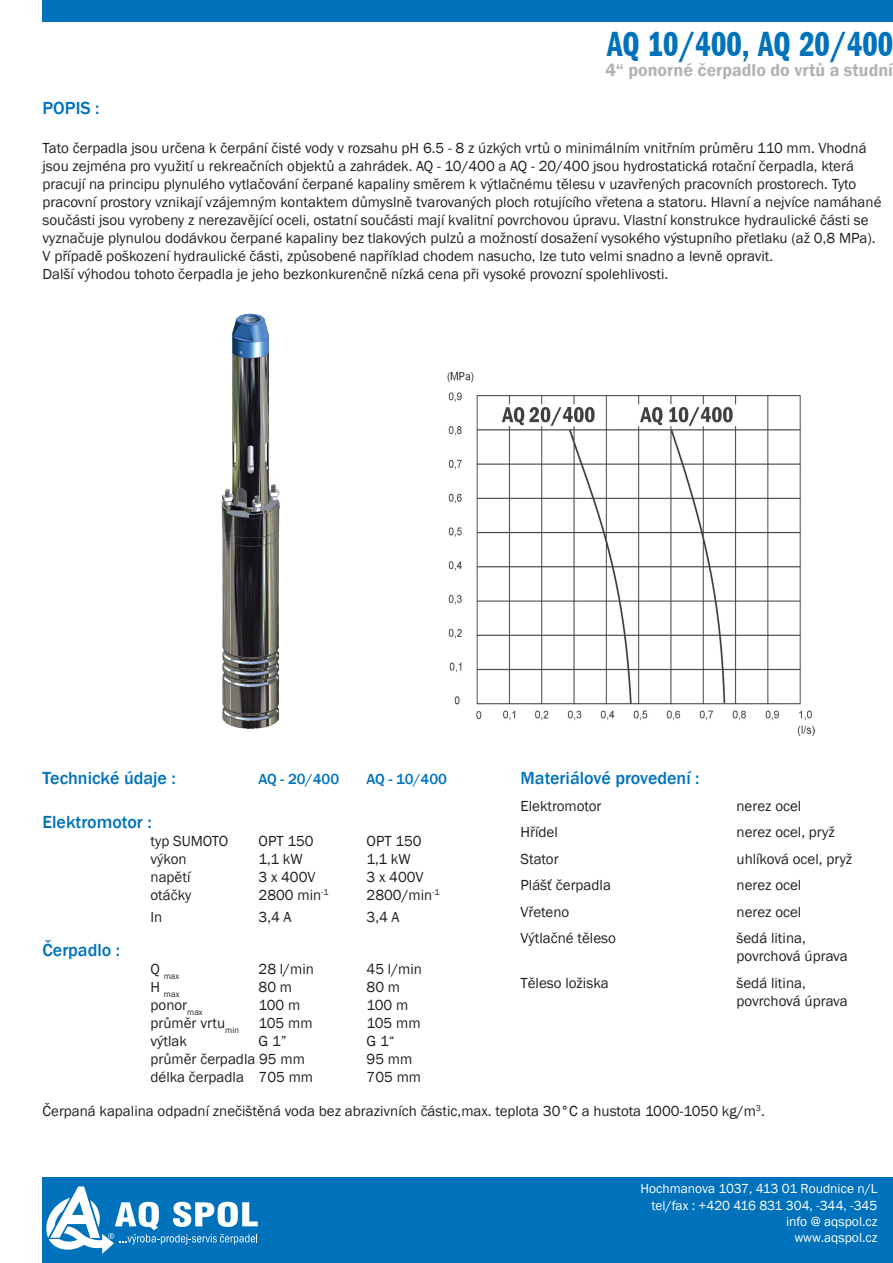
<style>
.page{position:relative;width:893px;height:1263px;background:#fff}
.page>*{position:absolute;margin:0;border:0;box-sizing:border-box;transform-origin:0 0}
.t1{font:36px "Franklin Got Itc TEE Demi Comp";color:#0072bc}
.t2{font:500 18px "Franklin Gothic";color:#0072bc}
.t3{font:600 18px "Franklin Gothic";color:#b2b3b7}
.t4{font:15px/18px "Franklin Gothic";color:#231f20}
.t5{font:500 15px "Franklin Gothic";color:#0072bc}
.t6{font:13.5px/16.2px "Franklin Gothic";color:#fff;text-align:right}
.t7{font:8.7px "Franklin Gothic";color:#231f20}
</style>
<div class="page">
<div style="left:43px;top:0;width:850px;height:21px;background:#0072bc"></div>
<div style="left:43px;top:1178px;width:850px;height:85px;background:#0072bc"></div>
<svg style="left:46px;top:1186px;width:212px;height:68px"></svg>
<img style="left:447px;top:372px;width:367px;height:363px">
<img style="left:221px;top:313px;width:59px;height:416px">
<h1 class="t1" style="left:607px;top:23px;width:287px">AQ 10/400, AQ 20/400</h1>
<p class="t3" style="left:605px;top:58px;width:289px">4“ ponorné čerpadlo do vrtů a studní</p>
<p class="t2" style="left:43px;top:96px;width:59px">POPIS :</p>
<p class="t4" style="left:43px;top:139px;width:840px">Tato čerpadla jsou určena k čerpání čisté vody v rozsahu pH 6.5 - 8 z úzkých vrtů o minimálním vnitřním průměru 110 mm. Vhodná jsou zejména pro využití u rekreačních objektů a zahrádek. AQ - 10/400 a AQ - 20/400 jsou hydrostatická rotační čerpadla, která pracují na principu plynulého vytlačování čerpané kapaliny směrem k výtlačnému tělesu v uzavřených pracovních prostorech. Tyto pracovní prostory vznikají vzájemným kontaktem důmyslně tvarovaných ploch rotujícího vřetena a statoru. Hlavní a nejvíce namáhané součásti jsou vyrobeny z nerezavějící oceli, ostatní součásti mají kvalitní povrchovou úpravu. Vlastní konstrukce hydraulické části se vyznačuje plynulou dodávkou čerpané kapaliny bez tlakových pulzů a možností dosažení vysokého výstupního přetlaku (až 0,8 MPa).<br>V případě poškození hydraulické části, způsobené například chodem nasucho, lze tuto velmi snadno a levně opravit.<br>Další výhodou tohoto čerpadla je jeho bezkonkurenčně nízká cena při vysoké provozní spolehlivosti.</p>
<p class="t2" style="left:43px;top:767px;width:135px">Technické údaje :</p>
<p class="t5" style="left:259px;top:770px;width:82px">AQ - 20/400</p>
<p class="t5" style="left:367px;top:770px;width:82px">AQ - 10/400</p>
<p class="t2" style="left:43px;top:811px;width:111px">Elektromotor :</p>
<p class="t4" style="left:151px;top:833px;width:79px">typ SUMOTO</p>
<p class="t4" style="left:259px;top:833px;width:57px">OPT 150</p>
<p class="t4" style="left:367px;top:833px;width:57px">OPT 150</p>
<p class="t4" style="left:151px;top:851px;width:38px">výkon</p>
<p class="t4" style="left:259px;top:851px;width:46px">1,1 kW</p>
<p class="t4" style="left:367px;top:851px;width:46px">1,1 kW</p>
<p class="t4" style="left:151px;top:869px;width:41px">napětí</p>
<p class="t4" style="left:259px;top:869px;width:59px">3 x 400V</p>
<p class="t4" style="left:367px;top:869px;width:59px">3 x 400V</p>
<p class="t4" style="left:151px;top:887px;width:42px">otáčky</p>
<p class="t4" style="left:259px;top:887px;width:72px">2800 min<sup>-1</sup></p>
<p class="t4" style="left:367px;top:887px;width:75px">2800/min<sup>-1</sup></p>
<p class="t4" style="left:151px;top:908px;width:13px">In</p>
<p class="t4" style="left:259px;top:908px;width:35px">3,4 A</p>
<p class="t4" style="left:367px;top:908px;width:35px">3,4 A</p>
<p class="t2" style="left:43px;top:939px;width:79px">Čerpadlo :</p>
<p class="t7" style="left:151px;top:971px;width:30px"><sup>Q</sup> max</p>
<p class="t4" style="left:259px;top:960px;width:57px">28 l/min</p>
<p class="t4" style="left:367px;top:960px;width:57px">45 l/min</p>
<p class="t7" style="left:151px;top:989px;width:30px"><sup>H</sup> max</p>
<p class="t4" style="left:259px;top:978px;width:35px">80 m</p>
<p class="t4" style="left:367px;top:978px;width:35px">80 m</p>
<p class="t4" style="left:151px;top:996px;width:54px">ponor<sub>max</sub></p>
<p class="t4" style="left:259px;top:996px;width:43px">100 m</p>
<p class="t4" style="left:367px;top:996px;width:43px">100 m</p>
<p class="t4" style="left:151px;top:1014px;width:90px">průměr vrtu<sub>min</sub></p>
<p class="t4" style="left:259px;top:1014px;width:56px">105 mm</p>
<p class="t4" style="left:367px;top:1014px;width:56px">105 mm</p>
<p class="t4" style="left:151px;top:1032px;width:38px">výtlak</p>
<p class="t4" style="left:259px;top:1032px;width:30px">G 1”</p>
<p class="t4" style="left:367px;top:1032px;width:30px">G 1“</p>
<p class="t4" style="left:151px;top:1050px;width:156px">průměr čerpadla 95 mm</p>
<p class="t4" style="left:367px;top:1050px;width:47px">95 mm</p>
<p class="t4" style="left:151px;top:1068px;width:164px">délka čerpadla 705 mm</p>
<p class="t4" style="left:367px;top:1068px;width:56px">705 mm</p>
<p class="t2" style="left:520px;top:767px;width:181px">Materiálové provedení :</p>
<p class="t4" style="left:520px;top:797px;width:83px">Elektromotor</p>
<p class="t4" style="left:736px;top:797px;width:66px">nerez ocel</p>
<p class="t4" style="left:520px;top:824px;width:39px">Hřídel</p>
<p class="t4" style="left:736px;top:824px;width:100px">nerez ocel, pryž</p>
<p class="t4" style="left:520px;top:850px;width:40px">Stator</p>
<p class="t4" style="left:736px;top:850px;width:117px">uhlíková ocel, pryž</p>
<p class="t4" style="left:520px;top:877px;width:92px">Plášť čerpadla</p>
<p class="t4" style="left:736px;top:877px;width:66px">nerez ocel</p>
<p class="t4" style="left:520px;top:903px;width:50px">Vřeteno</p>
<p class="t4" style="left:736px;top:903px;width:66px">nerez ocel</p>
<p class="t4" style="left:520px;top:930px;width:97px">Výtlačné těleso</p>
<p class="t4" style="left:736px;top:930px;width:113px">šedá litina, povrchová úprava</p>
<p class="t4" style="left:520px;top:974px;width:90px">Těleso ložiska</p>
<p class="t4" style="left:736px;top:974px;width:113px">šedá litina, povrchová úprava</p>
<p class="t4" style="left:43px;top:1102px;width:724px">Čerpaná kapalina odpadní znečištěná voda bez abrazivních částic,max. teplota 30°C a hustota 1000-1050 kg/m<sup>3</sup>.</p>
<p class="t6" style="left:641px;top:1181px;width:238px">Hochmanova 1037, 413 01 Roudnice n/L tel/fax : +420 416 831 304, -344, -345 info @ aqspol.cz<br>www.aqspol.cz</p>
</div>
